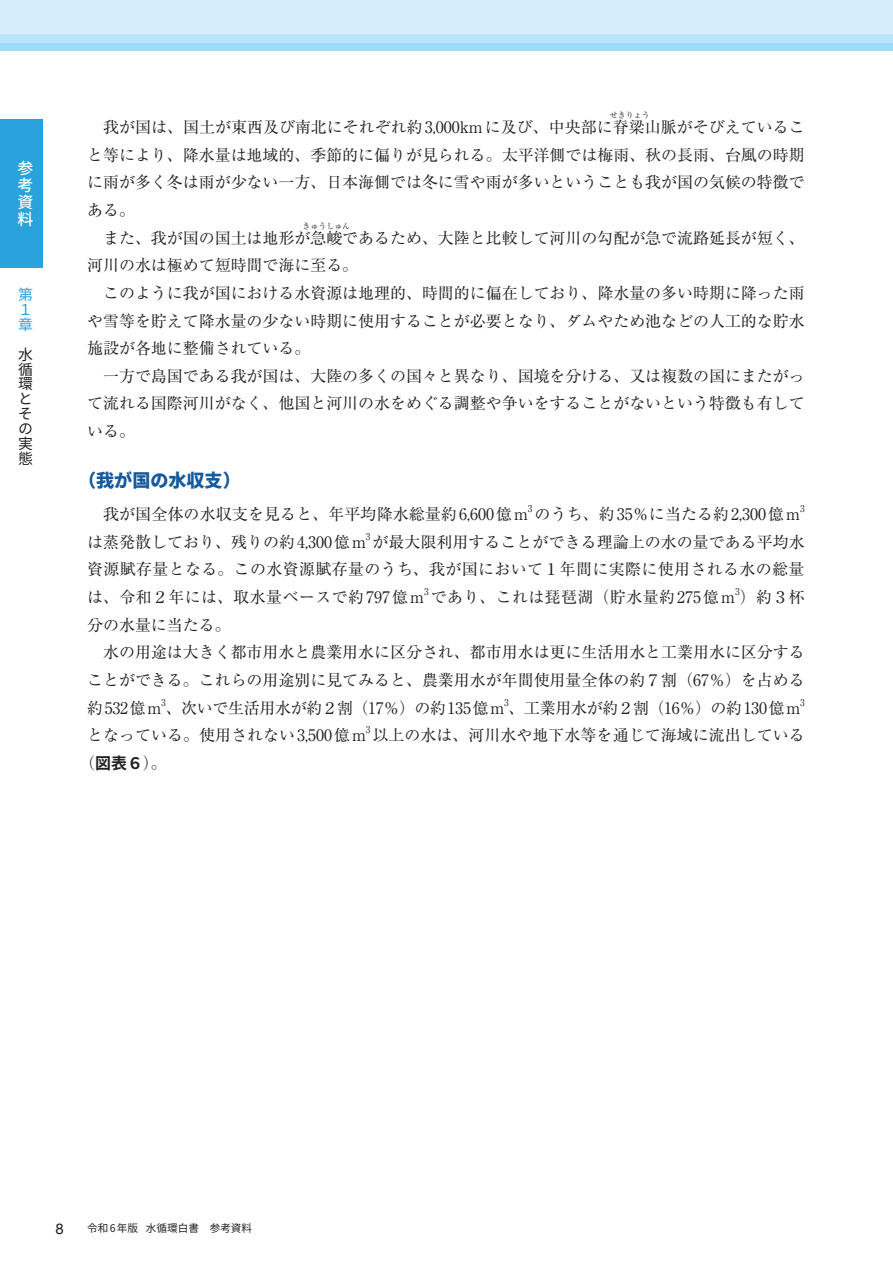
<style>
.page{position:relative;width:893px;height:1263px;background:#fff}
.page>*{position:absolute;margin:0;border:0;box-sizing:border-box;transform-origin:0 0}
.t1{font:900 18px "Noto Sans CJ Kjp";color:#145a9d}
.t2{font:15.9px/27.6px "Ryumin Pr 6 N";color:#231f20;text-align:justify}
.t3{font:15.9px/27.6px "Ryumin Pr 6 N";letter-spacing:.025em;color:#231f20}
.t4{font:500 15.9px/16.8px "Noto Sans CJ Kjp";color:#fff;text-align:justify}
.t5{font:14.85px/14.9px "Noto Sans CJ Kjp";color:#231f20}
.t6{font:14.85px/14.9px "Noto Sans CJ Kjp";color:#2aa2db;text-align:justify}
.t7{font:14.85px "Helvetica Neue";color:#231f20}
.t8{font:10.65px "Noto Sans CJ Kjp";color:#231f20}
.t9{font:9.3px "Ryumin Pr 6 N";color:#231f20}
.t10{font:7.95px "Ryumin Pr 6 N";color:#231f20}
.s1{font-family:"Noto Sans CJ Kjp";font-weight:700}
</style>
<div class="page">
<div style="left:0;top:0;width:893px;height:51px;background:#9cdcf8"></div>
<div style="left:0;top:0;width:893px;height:43px;background:#b9e5fa"></div>
<div style="left:0;top:0;width:893px;height:34px;background:#d4effb"></div>
<div style="left:0;top:119px;width:43px;height:149px;background:#2aa2db"></div>
<p class="t4" style="left:18px;top:161px;width:17px">参考資料</p>
<p class="t6" style="left:18px;top:288px;width:16px">第1章</p>
<p class="t5" style="left:18px;top:347px;width:16px">水循環とその実態</p>
<p class="t10" style="left:610px;top:109px;width:41px">せきりょう</p>
<p class="t2" style="left:87px;top:140px;width:719px">と等により、降水量は地域的、季節的に偏りが見られる。太平洋側では梅雨、秋の長雨、台風の時期に雨が多く冬は雨が少ない一方、日本海側では冬に雪や雨が多いということも我が国の気候の特徴である。</p>
<p class="t2" style="left:103px;top:223px;width:703px">また、我が国の国土は地形が急峻であるため、大陸と比較して河川の勾配が急で流路延長が短く、</p>
<p class="t2" style="left:103px;top:112px;width:703px">我が国は、国土が東西及び南北にそれぞれ約3,000kmに及び、中央部に脊梁山脈がそびえているこ</p>
<p class="t10" style="left:302px;top:219px;width:49px">きゅうしゅん</p>
<p class="t2" style="left:87px;top:251px;width:273px">河川の水は極めて短時間で海に至る。</p>
<p class="t2" style="left:103px;top:278px;width:703px">このように我が国における水資源は地理的、時間的に偏在しており、降水量の多い時期に降った雨</p>
<p class="t2" style="left:87px;top:306px;width:719px">や雪等を貯えて降水量の少ない時期に使用することが必要となり、ダムやため池などの人工的な貯水</p>
<p class="t2" style="left:87px;top:334px;width:225px">施設が各地に整備されている。</p>
<p class="t2" style="left:103px;top:361px;width:703px">一方で島国である我が国は、大陸の多くの国々と異なり、国境を分ける、又は複数の国にまたがっ</p>
<p class="t2" style="left:87px;top:389px;width:719px">て流れる国際河川がなく、他国と河川の水をめぐる調整や争いをすることがないという特徴も有して</p>
<p class="t2" style="left:87px;top:416px;width:49px">いる。</p>
<p class="t1" style="left:78px;top:470px;width:164px">（我が国の水収支）</p>
<p class="t2" style="left:103px;top:499px;width:698px">我が国全体の水収支を見ると、年平均降水総量約6,600億m のうち、約35％に当たる約2,300億m</p>
<p class="t9" style="left:528px;top:501px;width:6px">3</p>
<p class="t9" style="left:800px;top:501px;width:6px">3</p>
<p class="t2" style="left:87px;top:527px;width:719px">は蒸発散しており、残りの約4,300億m が最大限利用することができる理論上の水の量である平均水</p>
<p class="t9" style="left:366px;top:529px;width:6px">3</p>
<p class="t3" style="left:87px;top:555px;width:719px">資源賦存量となる。この水資源賦存量のうち、我が国において１ 年間に実際に使用される水の総量は、令和２年には、取水量ベースで約797億m であり、これは琵琶湖（貯水量約275億m ）約３杯</p>
<p class="t9" style="left:424px;top:584px;width:6px">3</p>
<p class="t9" style="left:735px;top:584px;width:6px">3</p>
<p class="t2" style="left:87px;top:610px;width:145px">分の水量に当たる。</p>
<p class="t2" style="left:103px;top:638px;width:703px">水の用途は大きく都市用水と農業用水に区分され、都市用水は更に生活用水と工業用水に区分する</p>
<p class="t2" style="left:87px;top:665px;width:719px">ことができる。これらの用途別に見てみると、農業用水が年間使用量全体の約７割（67％）を占める</p>
<p class="t2" style="left:87px;top:693px;width:715px">約532億m 、次いで生活用水が約２割（17％）の約135億m 、工業用水が約２割（16％）の約130億m</p>
<p class="t9" style="left:161px;top:695px;width:6px">3</p>
<p class="t9" style="left:504px;top:695px;width:6px">3</p>
<p class="t9" style="left:800px;top:695px;width:6px">3</p>
<p class="t2" style="left:87px;top:721px;width:719px">となっている。使用されない3,500億m 以上の水は、河川水や地下水等を通じて海域に流出している</p>
<p class="t9" style="left:366px;top:722px;width:6px">3</p>
<p class="t2" style="left:79px;top:748px;width:89px">（<span class="s1">図表６</span>）。</p>
<p class="t7" style="left:56px;top:1218px;width:10px">8</p>
<p class="t8" style="left:87px;top:1222px;width:167px">令和 6 年版 水循環白書　参考資料</p>
</div>
